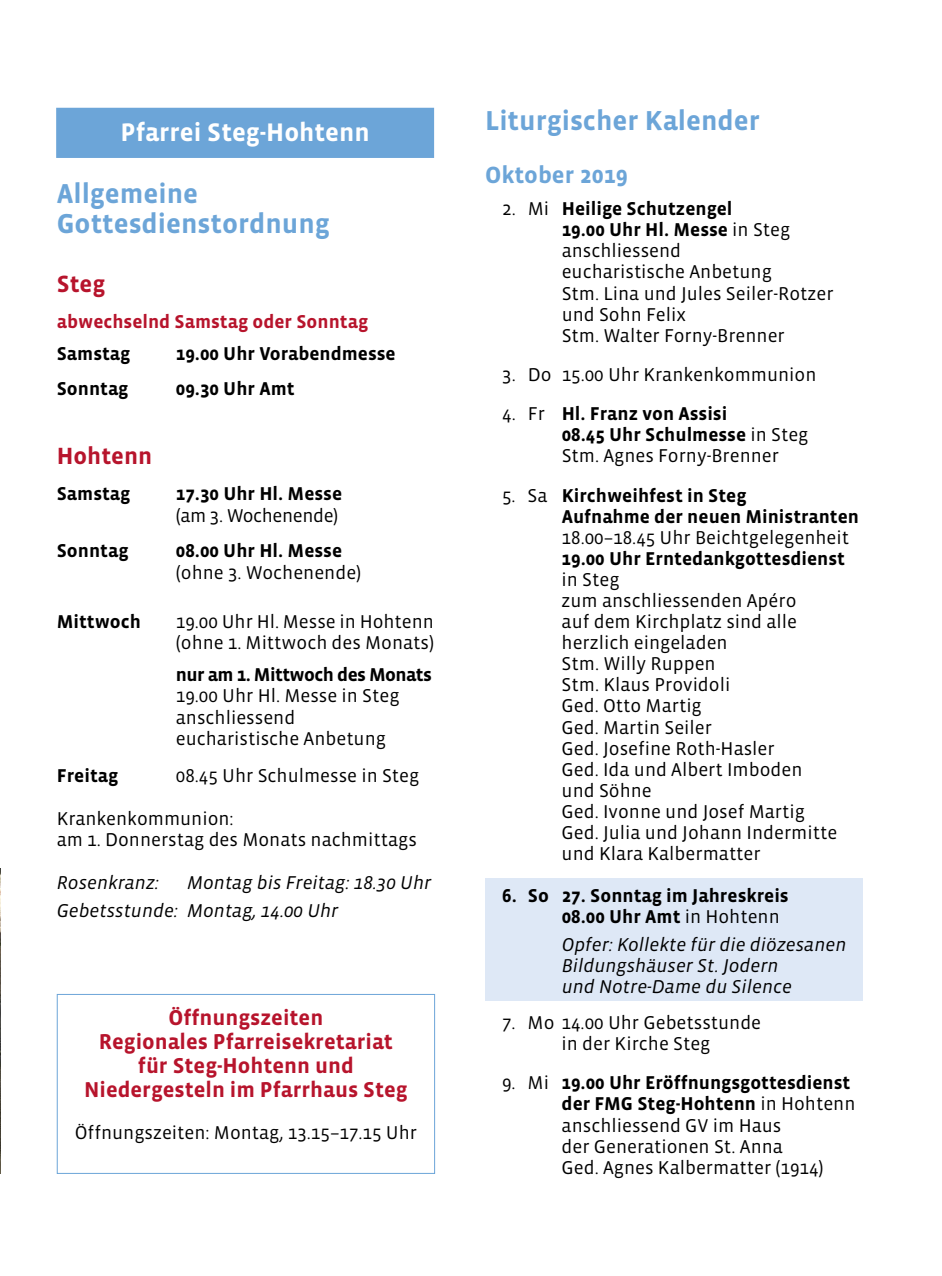
<style>
.page{position:relative;width:942px;height:1276px;background:#fff}
.page>*{position:absolute;margin:0;border:0;box-sizing:border-box;transform-origin:0 0}
.t1{font:700 28px/30.4px "Vista Sans";color:#6ca5d8}
.t2{font:700 26px "Vista Sans";color:#fff}
.t3{font:700 24px "Vista Sans";color:#b7142c}
.t4{font:700 24px "Vista Sans";color:#6ca5d8}
.t5{font:700 22px/24px "Vista Sans";color:#b7142c;text-align:center}
.t6{font:19px/21px "Vista Sans";color:#000}
.t7{font:700 19px/21px "Vista Sans";color:#000}
.t8{font:italic 19px/21px "Vista Sans";color:#000}
.t9{font:700 19px "Vista Sans";color:#b7142c}
.t10{font:700 19px "Vista Sans";letter-spacing:-.03em;color:#000}
.t11{font:19px "Vista Sans";letter-spacing:-.02em;color:#000}
.s1{font-weight:700}
.s2{font-weight:400}
</style>
<div class="page">
<img style="left:0;top:868px;width:1px;height:305px">
<div style="left:57px;top:109px;width:376px;height:48px;background:#6ca5d8"></div>
<div style="left:56px;top:108px;width:378px;height:50px;border:2px solid #6ca5d8"></div>
<div style="left:57px;top:994px;width:378px;height:180px;border:1px solid #6ca5d8"></div>
<div style="left:485px;top:878px;width:377px;height:123px;background:#dee8f6"></div>
<h2 class="t2" style="left:120px;top:119px;width:251px">Pfarrei Steg-Hohtenn</h2>
<h1 class="t1" style="left:57px;top:179px;width:274px">Allgemeine<br>Gottesdienstordnung</h1>
<p class="t3" style="left:57px;top:271px;width:50px">Steg</p>
<p class="t9" style="left:57px;top:312px;width:313px">abwechselnd Samstag oder Sonntag</p>
<p class="t7" style="left:57px;top:343px;width:75px">Samstag</p>
<p class="t7" style="left:176px;top:343px;width:221px">19.00 Uhr Vorabendmesse</p>
<p class="t7" style="left:57px;top:379px;width:73px">Sonntag</p>
<p class="t7" style="left:176px;top:379px;width:120px">09.30 Uhr Amt</p>
<p class="t3" style="left:57px;top:444px;width:97px">Hohtenn</p>
<p class="t7" style="left:57px;top:484px;width:75px">Samstag</p>
<p class="t7" style="left:176px;top:484px;width:168px">17.30 Uhr Hl. Messe</p>
<p class="t11" style="left:176px;top:505px;width:164px">(am 3. Wochenende)</p>
<p class="t7" style="left:57px;top:541px;width:73px">Sonntag</p>
<p class="t7" style="left:176px;top:541px;width:168px">08.00 Uhr Hl. Messe</p>
<p class="t6" style="left:176px;top:562px;width:187px">(ohne 3. Wochenende)</p>
<p class="t7" style="left:57px;top:611px;width:86px">Mittwoch</p>
<p class="t6" style="left:176px;top:611px;width:259px">19.00 Uhr Hl. Messe in Hohtenn (ohne 1. Mittwoch des Monats)</p>
<p class="t10" style="left:176px;top:665px;width:257px">nur am 1. Mittwoch des Monats</p>
<p class="t6" style="left:176px;top:686px;width:225px">19.00 Uhr Hl. Messe in Steg anschliessend eucharistische Anbetung</p>
<p class="t7" style="left:57px;top:765px;width:63px">Freitag</p>
<p class="t6" style="left:176px;top:765px;width:245px">08.45 Uhr Schulmesse in Steg</p>
<p class="t6" style="left:57px;top:808px;width:361px">Krankenkommunion:<br>am 1. Donnerstag des Monats nachmittags</p>
<p class="t8" style="left:57px;top:873px;width:104px">Rosenkranz:</p>
<p class="t8" style="left:57px;top:869px;width:376px;line-height:27.4px;text-indent:130px">Montag bis Freitag: 18.30 Uhr<br>Gebetsstunde: Montag, 14.00 Uhr</p>
<p class="t5" style="left:84px;top:1006px;width:325px">Öffnungszeiten<br>Regionales Pfarreisekretariat für Steg-Hohtenn und<br>Niedergesteln im Pfarrhaus Steg</p>
<p class="t6" style="left:75px;top:1122px;width:343px">Öffnungszeiten: Montag, 13.15–17.15 Uhr</p>
<h1 class="t1" style="left:485px;top:106px;width:276px">Liturgischer Kalender</h1>
<p class="t4" style="left:485px;top:163px;width:144px">Oktober 2019</p>
<p class="t6" style="left:561px;top:199px;width:273px;text-indent:-59px">2. Mi <span class="s1">Heilige Schutzengel<br>19.00 Uhr Hl. Messe</span> in Steg anschliessend<br>eucharistische Anbetung<br>Stm. Lina und Jules Seiler-Rotzer und Sohn Felix<br>Stm. Walter Forny-Brenner</p>
<p class="t6" style="left:502px;top:364px;width:316px">3. Do 15.00 Uhr Krankenkommunion</p>
<p class="t7" style="left:561px;top:404px;width:248px;text-indent:-59px"><span class="s2">4. Fr</span> Hl. Franz von Assisi<br>08.45 Uhr Schulmesse <span class="s2">in Steg<br>Stm. Agnes Forny-Brenner</span></p>
<p class="t7" style="left:561px;top:485px;width:299px;text-indent:-59px"><span class="s2">5. Sa</span> Kirchweihfest in Steg<br>Aufnahme der neuen Ministranten</p>
<p class="t6" style="left:561px;top:527px;width:289px">18.00–18.45 Uhr Beichtgelegenheit</p>
<p class="t7" style="left:561px;top:548px;width:285px">19.00 Uhr Erntedankgottesdienst</p>
<p class="t6" style="left:561px;top:569px;width:277px">in Steg<br>zum anschliessenden Apéro<br>auf dem Kirchplatz sind alle herzlich eingeladen<br>Stm. Willy Ruppen<br>Stm. Klaus Providoli<br>Ged. Otto Martig<br>Ged. Martin Seiler<br>Ged. Josefine Roth-Hasler<br>Ged. Ida und Albert Imboden und Söhne<br>Ged. Ivonne und Josef Martig<br>Ged. Julia und Johann Indermitte und Klara Kalbermatter</p>
<p class="t7" style="left:561px;top:885px;width:228px;text-indent:-59px">6. So 27. Sonntag im Jahreskreis<br>08.00 Uhr Amt <span class="s2">in Hohtenn</span></p>
<p class="t8" style="left:561px;top:934px;width:286px">Opfer: Kollekte für die diözesanen<br>Bildungshäuser St. Jodern<br>und Notre-Dame du Silence</p>
<p class="t6" style="left:502px;top:1012px;width:260px;text-align:center">7. Mo 14.00 Uhr Gebetsstunde in der Kirche Steg</p>
<p class="t6" style="left:561px;top:1072px;width:295px;text-indent:-59px">9. Mi <span class="s1">19.00 Uhr Eröffnungsgottesdienst der FMG Steg-Hohtenn</span> in Hohtenn anschliessend GV im Haus<br>der Generationen St. Anna<br>Ged. Agnes Kalbermatter (1914)</p>
</div>
